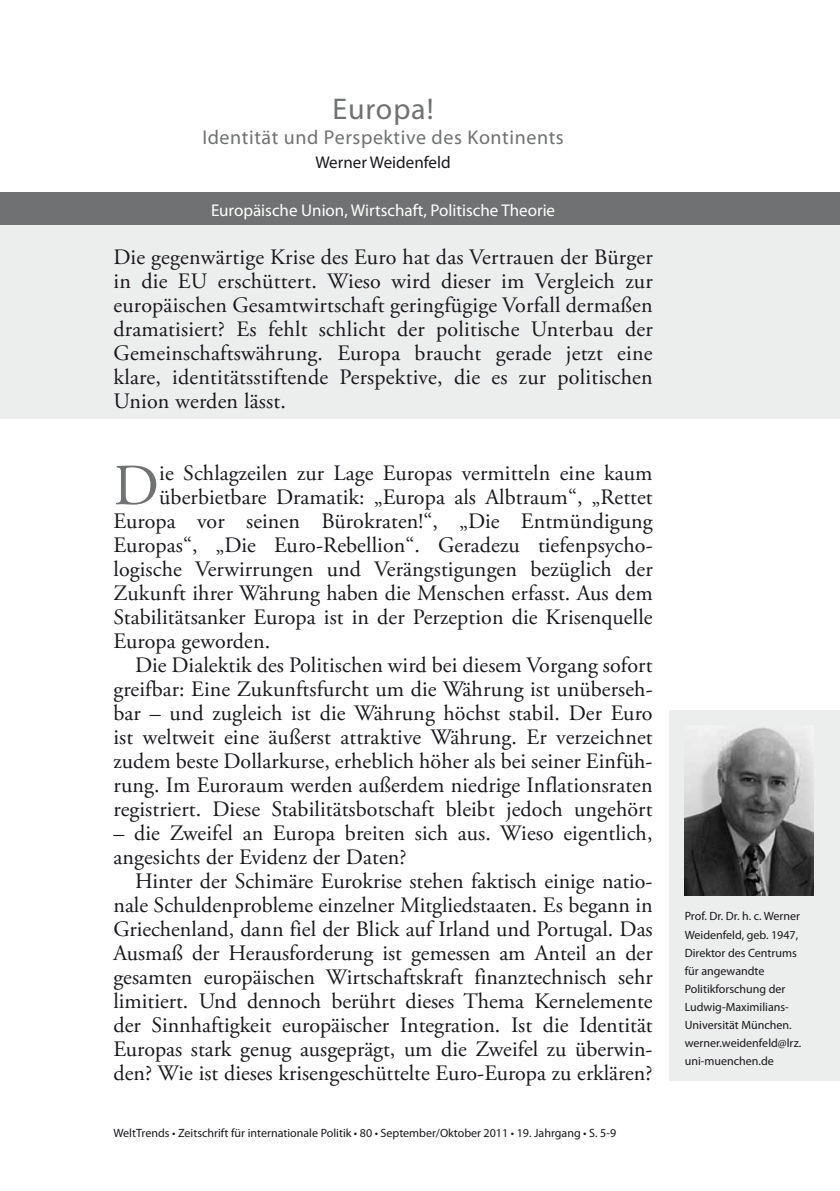
<style>
.page{position:relative;width:840px;height:1191px;background:#fff}
.page>*{position:absolute;margin:0;border:0;box-sizing:border-box;transform-origin:0 0}
.t1{font:58.2px "Adobe Garamond Pro";color:#707172}
.t2{font:30px "Myriad Pro";letter-spacing:.03em;color:#707172}
.t3{font:22px/24px "Adobe Garamond Pro";letter-spacing:.005em;color:#1a171c;text-align:justify}
.t4{font:20px "Myriad Pro";letter-spacing:.03em;color:#707172}
.t5{font:17px "Myriad Pro";color:#fff}
.t6{font:17px "Myriad Pro";color:#1a171c}
.t7{font:12px/18px "Myriad Pro";color:#1a171c}
</style>
<div class="page">
<div style="left:0;top:192px;width:839px;height:33px;background:#707172"></div>
<div style="left:0;top:225px;width:839px;height:193px;background:#eceded"></div>
<div style="left:669px;top:710px;width:170px;height:370px;background:#eceded"></div>
<img style="left:684px;top:727px;width:128px;height:169px">
<p class="t2" style="left:332px;top:90px;width:102px">Europa!</p>
<p class="t4" style="left:202px;top:125px;width:363px">Identität und Perspektive des Kontinents</p>
<p class="t6" style="left:315px;top:152px;width:137px">Werner Weidenfeld</p>
<p class="t5" style="left:211px;top:200px;width:345px">Europäische Union, Wirtschaft, Politische Theorie</p>
<p class="t3" style="left:113px;top:246px;width:540px">Die gegenwärtige Krise des Euro hat das Vertrauen der Bürger in die EU erschüttert. Wieso wird dieser im Vergleich zur europäischen Gesamtwirtschaft geringfügige Vorfall dermaßen dramatisiert? Es fehlt schlicht der politische Unterbau der Gemeinschaftswährung. Europa braucht gerade jetzt eine klare, identitätsstiftende Perspektive, die es zur politischen Union werden lässt.</p>
<p class="t1" style="left:113px;top:451px;width:47px">D</p>
<p class="t3" style="left:159px;top:462px;width:494px">ie Schlagzeilen zur Lage Europas vermitteln eine kaum</p>
<p class="t3" style="left:159px;top:486px;width:494px">überbietbare Dramatik: „Europa als Albtraum“, „Rettet</p>
<p class="t3" style="left:113px;top:510px;width:540px">Europa vor seinen Bürokraten!“, „Die Entmündigung</p>
<p class="t3" style="left:113px;top:534px;width:540px">Europas“, „Die Euro-Rebellion“. Geradezu tiefenpsycho-</p>
<p class="t3" style="left:113px;top:558px;width:540px">logische Verwirrungen und Verängstigungen bezüglich der</p>
<p class="t3" style="left:113px;top:582px;width:540px">Zukunft ihrer Währung haben die Menschen erfasst. Aus dem</p>
<p class="t3" style="left:113px;top:606px;width:540px">Stabilitätsanker Europa ist in der Perzeption die Krisenquelle</p>
<p class="t3" style="left:113px;top:630px;width:158px">Europa geworden.</p>
<p class="t3" style="left:135px;top:654px;width:519px">Die Dialektik des Politischen wird bei diesem Vorgang sofort</p>
<p class="t3" style="left:113px;top:678px;width:540px">greifbar: Eine Zukunftsfurcht um die Währung ist unüberseh-</p>
<p class="t3" style="left:113px;top:702px;width:540px">bar – und zugleich ist die Währung höchst stabil. Der Euro</p>
<p class="t3" style="left:113px;top:726px;width:540px">ist weltweit eine äußerst attraktive Währung. Er verzeichnet</p>
<p class="t3" style="left:113px;top:750px;width:540px">zudem beste Dollarkurse, erheblich höher als bei seiner Einfüh-</p>
<p class="t3" style="left:113px;top:774px;width:540px">rung. Im Euroraum werden außerdem niedrige Inflationsraten</p>
<p class="t3" style="left:113px;top:798px;width:540px">registriert. Diese Stabilitätsbotschaft bleibt jedoch ungehört</p>
<p class="t3" style="left:113px;top:822px;width:540px">– die Zweifel an Europa breiten sich aus. Wieso eigentlich,</p>
<p class="t3" style="left:113px;top:846px;width:294px">angesichts der Evidenz der Daten?</p>
<p class="t3" style="left:135px;top:870px;width:519px">Hinter der Schimäre Eurokrise stehen faktisch einige natio-</p>
<p class="t3" style="left:113px;top:894px;width:540px">nale Schuldenprobleme einzelner Mitgliedstaaten. Es begann in</p>
<p class="t3" style="left:113px;top:918px;width:540px">Griechenland, dann fiel der Blick auf Irland und Portugal. Das</p>
<p class="t3" style="left:113px;top:942px;width:540px">Ausmaß der Herausforderung ist gemessen am Anteil an der</p>
<p class="t3" style="left:113px;top:966px;width:540px">gesamten europäischen Wirtschaftskraft finanztechnisch sehr</p>
<p class="t3" style="left:113px;top:990px;width:540px">limitiert. Und dennoch berührt dieses Thema Kernelemente</p>
<p class="t3" style="left:113px;top:1014px;width:540px">der Sinnhaftigkeit europäischer Integration. Ist die Identität</p>
<p class="t3" style="left:113px;top:1038px;width:540px">Europas stark genug ausgeprägt, um die Zweifel zu überwin-</p>
<p class="t3" style="left:113px;top:1062px;width:540px">den? Wie ist dieses krisengeschüttelte Euro-Europa zu erklären?</p>
<p class="t7" style="left:113px;top:1124px;width:504px">WeltTrends • Zeitschrift für internationale Politik • 80 • September/Oktober 2011 • 19. Jahrgang • S. 5-9</p>
<p class="t7" style="left:684px;top:907px;width:118px">Prof. Dr. Dr. h. c. Werner<br>Weidenfeld, geb. 1947,<br>Direktor des Centrums für angewandte<br>Politikforschung der<br>Ludwig-Maximilians-<br>Universität München. werner.weidenfeld@lrz. uni-muenchen.de</p>
</div>
